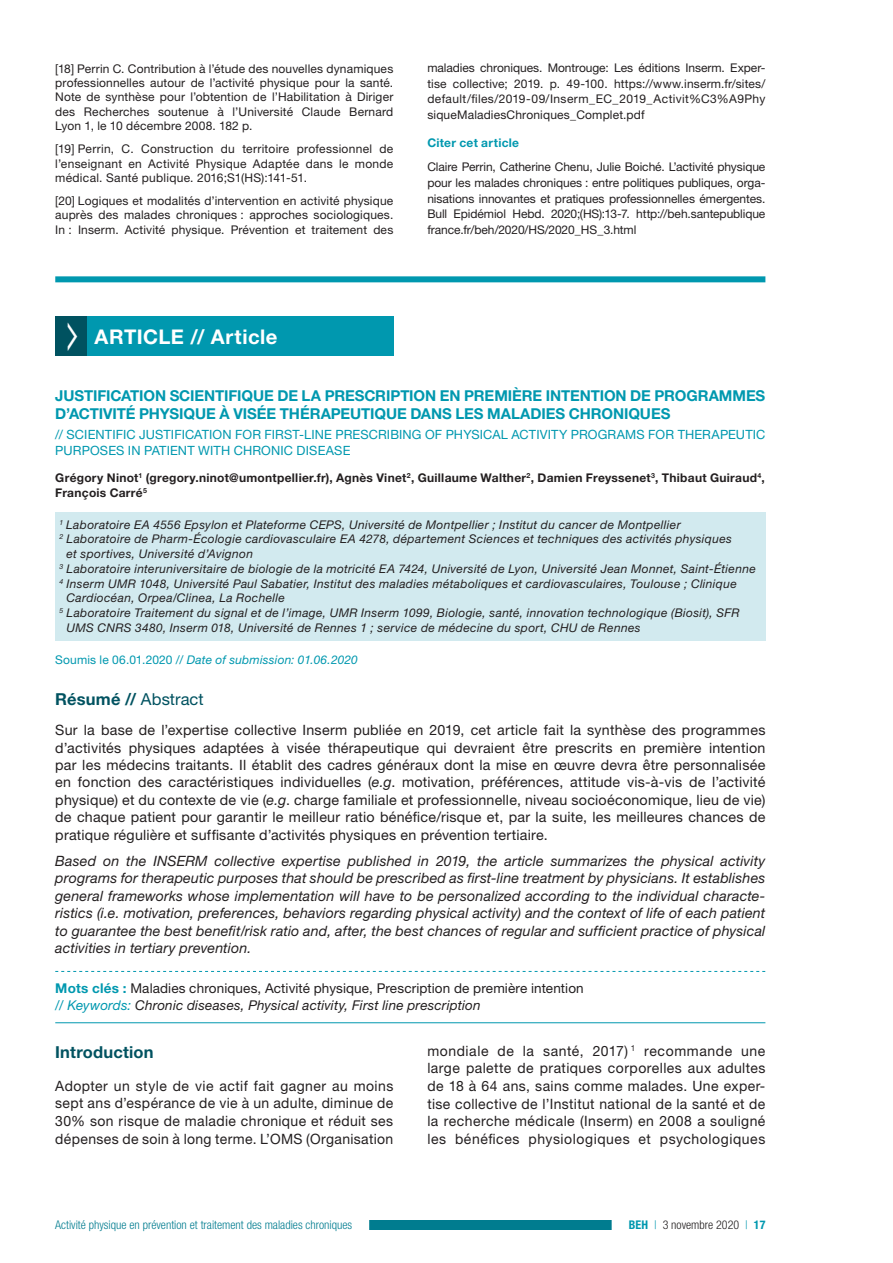
<style>
.page{position:relative;width:893px;height:1263px;background:#fff}
.page>*{position:absolute;margin:0;border:0;box-sizing:border-box;transform-origin:0 0}
.t1{font:700 20.25px "Helvetica Neue LT Std";letter-spacing:.025em;color:#fff}
.t2{font:700 16.5px "Helvetica Neue LT Std";letter-spacing:.01em;color:#005260}
.t3{font:700 15px/18.3px "Helvetica Neue LT Std";letter-spacing:-.005em;color:#0098af}
.t4{font:14.25px/17.4px "Helvetica Neue LT Std";letter-spacing:.025em;color:#231f20;text-align:justify}
.t5{font:italic 14.25px/17.4px "Helvetica Neue LT Std";letter-spacing:.005em;color:#231f20;text-align:justify}
.t6{font:13.5px/16.5px "Helvetica Neue LT Std";letter-spacing:.01em;color:#231f20}
.t7{font:12.75px/15.6px "Helvetica Neue LT Std";letter-spacing:.01em;color:#0098af}
.t8{font:12px/14.4px "Helvetica Neue LT Std";letter-spacing:.015em;color:#231f20;text-align:justify}
.t9{font:italic 12px "Helvetica Neue LT Std";letter-spacing:.025em;color:#231f20}
.t10{font:700 12px/14.7px "Helvetica Neue LT Std";letter-spacing:.025em;color:#231f20}
.t11{font:300 condensed 12px "Helvetica Neue LT Std";color:#007c8f}
.t12{font:italic 12px "Helvetica Neue LT Std";letter-spacing:.015em;color:#0098af}
.t13{font:300 condensed 12px "Helvetica Neue LT Std";color:#231f20}
.t14{font:700 12px "Helvetica Neue LT Std";letter-spacing:.025em;color:#0098af}
.s1{font-style:normal}
.s2{font-weight:400}
.s3{font-style:italic}
.s4{font-weight:700;color:#0098af}
.s5{font-style:italic;color:#0098af}
.s6{color:#0098af}
</style>
<div class="page">
<div style="left:55px;top:1220px;width:596px;height:10px;background:#007c8f"></div>
<div style="left:38px;top:1218px;width:331px;height:13px;background:#fff"></div>
<div style="left:612px;top:1219px;width:171px;height:12px;background:#fff"></div>
<div style="left:87px;top:317px;width:306px;height:39px;background:#0098af"></div>
<div style="left:55px;top:512px;width:710px;height:128px;background:#d2eaef"></div>
<div style="left:55px;top:276px;width:710px;height:6px;background:#0098af"></div>
<svg style="left:55px;top:971px;width:710px;height:1px"></svg>
<hr style="left:55px;top:1022px;width:710px;height:1px;background:#0098af">
<div style="left:55px;top:317px;width:32px;height:39px;background:#005260"></div>
<p class="t8" style="left:55px;top:61px;width:340px">[18] Perrin C. Contribution à l’étude des nouvelles dynamiques professionnelles autour de l’activité physique pour la santé.<br>Note de synthèse pour l’obtention de l’Habilitation à Diriger des Recherches soutenue à l’Université Claude Bernard Lyon 1, le 10 décembre 2008. 182 p.</p>
<p class="t8" style="left:55px;top:142px;width:340px">[19] Perrin, C. Construction du territoire professionnel de l’enseignant en Activité Physique Adaptée dans le monde médical. Santé publique. 2016;S1(HS):141-51.</p>
<p class="t8" style="left:55px;top:193px;width:340px">[20] Logiques et modalités d’intervention en activité physique auprès des malades chroniques : approches sociologiques.<br>In : Inserm. Activité physique. Prévention et traitement des</p>
<p class="t8" style="left:427px;top:60px;width:340px;line-height:15.6px">maladies chroniques. Montrouge: Les éditions Inserm. Exper&shy;tise collective; 2019. p. 49-100. https://www.inserm.fr/sites/ default/files/2019-09/Inserm_EC_2019_Activit%C3%A9Phy siqueMaladiesChroniques_Complet.pdf</p>
<p class="t14" style="left:427px;top:136px;width:93px">Citer cet article</p>
<p class="t8" style="left:427px;top:159px;width:340px;line-height:15.6px">Claire Perrin, Catherine Chenu, Julie Boiché. L’activité physique pour les malades chroniques : entre politiques publiques, orga&shy;nisations innovantes et pratiques professionnelles émergentes.<br>Bull Epidémiol Hebd. 2020;(HS):13-7. http://beh.santepublique france.fr/beh/2020/HS/2020_HS_3.html</p>
<h1 class="t1" style="left:95px;top:324px;width:184px">ARTICLE // Article</h1>
<p class="t3" style="left:55px;top:386px;width:712px">JUSTIFICATION SCIENTIFIQUE DE LA PRESCRIPTION EN PREMIÈRE INTENTION DE PROGRAMMES<br>D’ACTIVITÉ PHYSIQUE À VISÉE THÉRAPEUTIQUE DANS LES MALADIES CHRONIQUES</p>
<p class="t7" style="left:55px;top:426px;width:712px">// SCIENTIFIC JUSTIFICATION FOR FIRST-LINE PRESCRIBING OF PHYSICAL ACTIVITY PROGRAMS FOR THERAPEUTIC<br>PURPOSES IN PATIENT WITH CHRONIC DISEASE</p>
<p class="t10" style="left:55px;top:470px;width:711px">Grégory Ninot<sup>1</sup> (gregory.ninot@umontpellier.fr), Agnès Vinet<sup>2</sup>, Guillaume Walther<sup>2</sup>, Damien Freyssenet<sup>3</sup>, Thibaut Guiraud<sup>4</sup>,<br>François Carré<sup>5</sup></p>
<p class="t9" style="left:60px;top:517px;width:623px"><sup>1</sup> Laboratoire EA 4556 Epsylon et Plateforme CEPS, Université de Montpellier ; Institut du cancer de Montpellier</p>
<p class="t9" style="left:60px;top:532px;width:674px"><sup>2</sup> Laboratoire de Pharm-Écologie cardiovasculaire EA 4278, département Sciences et techniques des activités physiques</p>
<p class="t9" style="left:67px;top:547px;width:188px">et sportives, Université d’Avignon</p>
<p class="t9" style="left:60px;top:561px;width:698px"><sup>3</sup> Laboratoire interuniversitaire de biologie de la motricité EA 7424, Université de Lyon, Université Jean Monnet, Saint-Étienne</p>
<p class="t9" style="left:60px;top:576px;width:679px"><sup>4</sup> Inserm UMR 1048, Université Paul Sabatier, Institut des maladies métaboliques et cardiovasculaires, Toulouse ; Clinique</p>
<p class="t9" style="left:67px;top:591px;width:220px">Cardiocéan, Orpea/Clinea, La Rochelle</p>
<p class="t9" style="left:60px;top:606px;width:681px"><sup>5</sup> Laboratoire Traitement du signal et de l’image, UMR Inserm 1099, Biologie, santé, innovation technologique (Biosit), SFR</p>
<p class="t9" style="left:67px;top:620px;width:575px">UMS CNRS 3480, Inserm 018, Université de Rennes 1 ; service de médecine du sport, CHU de Rennes</p>
<p class="t12" style="left:55px;top:652px;width:304px"><span class="s1">Soumis le 06.01.2020 //</span> Date of submission: 01.06.2020</p>
<p class="t2" style="left:55px;top:689px;width:150px">Résumé // <span class="s2">Abstract</span></p>
<p class="t4" style="left:55px;top:721px;width:712px">Sur la base de l’expertise collective Inserm publiée en 2019, cet article fait la synthèse des programmes d’activités physiques adaptées à visée thérapeutique qui devraient être prescrits en première intention par les médecins traitants. Il établit des cadres généraux dont la mise en œuvre devra être personnalisée en fonction des caractéristiques individuelles (<span class="s3">e.g</span>. motivation, préférences, attitude vis-à-vis de l’activité physique) et du contexte de vie (<span class="s3">e.g</span>. charge familiale et professionnelle, niveau socioéconomique, lieu de vie) de chaque patient pour garantir le meilleur ratio bénéfice/risque et, par la suite, les meilleures chances de pratique régulière et suffisante d’activités physiques en prévention tertiaire.</p>
<p class="t5" style="left:55px;top:852px;width:712px">Based on the INSERM collective expertise published in 2019, the article summarizes the physical activity programs for therapeutic purposes that should be prescribed as first-line treatment by physicians. It establishes general frameworks whose implementation will have to be personalized according to the individual characte&shy;ristics (i.e. motivation, preferences, behaviors regarding physical activity) and the context of life of each patient to guarantee the best benefit/risk ratio and, after, the best chances of regular and sufficient practice of physical activities in tertiary prevention.</p>
<p class="t6" style="left:55px;top:980px;width:530px"><span class="s4">Mots clés :</span> Maladies chroniques, Activité physique, Prescription de première intention <span class="s5">// Keywords:</span> <span class="s3">Chronic diseases, Physical activity, First line prescription</span></p>
<p class="t2" style="left:55px;top:1042px;width:100px">Introduction</p>
<p class="t4" style="left:55px;top:1076px;width:340px">Adopter un style de vie actif fait gagner au moins sept ans d’espérance de vie à un adulte, diminue de 30% son risque de maladie chronique et réduit ses dépenses de soin à long terme. L’OMS (Organisation</p>
<p class="t4" style="left:427px;top:1042px;width:340px">mondiale de la santé, 2017) <sup>1</sup> recommande une large palette de pratiques corporelles aux adultes de 18 à 64 ans, sains comme malades. Une exper&shy;tise collective de l’Institut national de la santé et de la recherche médicale (Inserm) en 2008 a souligné les bénéfices physiologiques et psychologiques</p>
<p class="t11" style="left:55px;top:1218px;width:298px">Activité physique en prévention et traitement des maladies chroniques</p>
<p class="t13" style="left:629px;top:1218px;width:138px"><span class="s4">BEH</span> <span class="s6">|</span> 3 novembre 2020 <span class="s6">|</span> <span class="s4">17</span></p>
</div>
